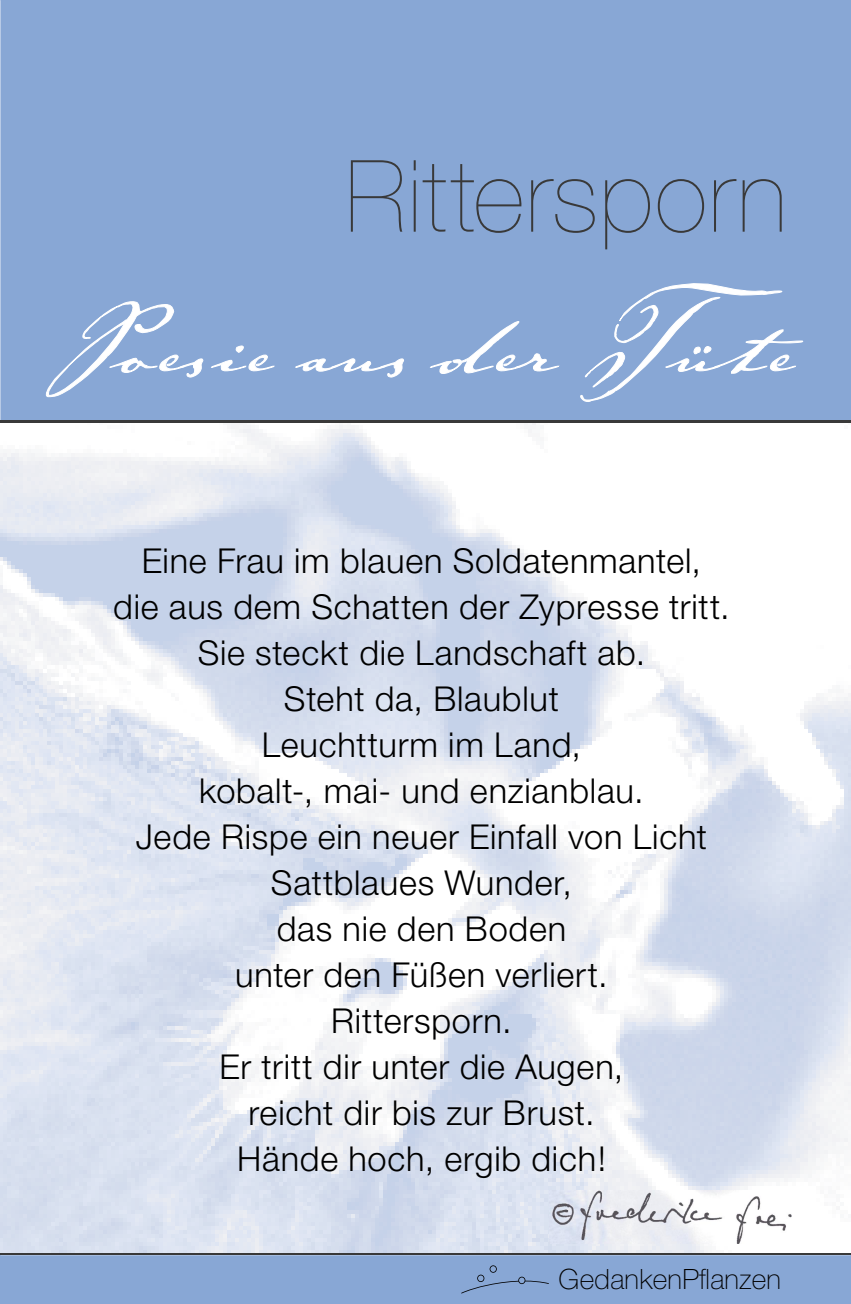
<style>
.page{position:relative;width:851px;height:1304px;background:#fff}
.page>*{position:absolute;margin:0;border:0;box-sizing:border-box;transform-origin:0 0}
.t1{font:128px "Johann Sparkling ITC";letter-spacing:-.01em;color:#fff}
.t2{font:200 100px "Helvetica Neue LT";letter-spacing:.015em;color:#393939}
.t3{font:300 34.4px/46px "Helvetica Neue LT";letter-spacing:.025em;color:#000;text-align:center}
.t4{font:100 28px "Helvetica Neue LT";letter-spacing:.01em;color:#000}
</style>
<div class="page">
<img style="left:0;top:423px;width:850px;height:830px">
<div style="left:0;top:0;width:850px;height:421px;background:#88a7d5"></div>
<svg style="left:46px;top:301px;width:158px;height:96px;background:#90add7"></svg>
<svg style="left:211px;top:345px;width:64px;height:27px;background:#97b2da"></svg>
<svg style="left:295px;top:358px;width:109px;height:20px;background:#9bb5db"></svg>
<svg style="left:430px;top:321px;width:129px;height:53px;background:#91aed8"></svg>
<svg style="left:579px;top:283px;width:224px;height:119px;background:#8facd7"></svg>
<div style="left:0;top:1255px;width:850px;height:49px;background:#88a7d5"></div>
<hr style="left:0;top:421px;width:850px;height:2px;background:#393939">
<hr style="left:0;top:1253px;width:850px;height:2px;background:#393939">
<img style="left:549px;top:1191px;width:243px;height:53px">
<h2 class="t2" style="left:345px;top:139px;width:443px">Rittersporn</h2>
<h1 class="t1" style="left:54px;top:251px;width:740px">Poesie aus der Tüte</h1>
<p class="t3" style="left:113px;top:537px;width:618px">Eine Frau im blauen Soldatenmantel,<br>die aus dem Schatten der Zypresse tritt.<br>Sie steckt die Landschaft ab.<br>Steht da, Blaublut<br>Leuchtturm im Land,<br>kobalt-, mai- und enzianblau.<br>Jede Rispe ein neuer Einfall von Licht<br>Sattblaues Wunder,<br>das nie den Boden<br>unter den Füßen verliert.<br>Rittersporn.<br>Er tritt dir unter die Augen,<br>reicht dir bis zur Brust.<br>Hände hoch, ergib dich!</p>
<p class="t4" style="left:558px;top:1263px;width:224px">GedankenPflanzen</p>
</div>
